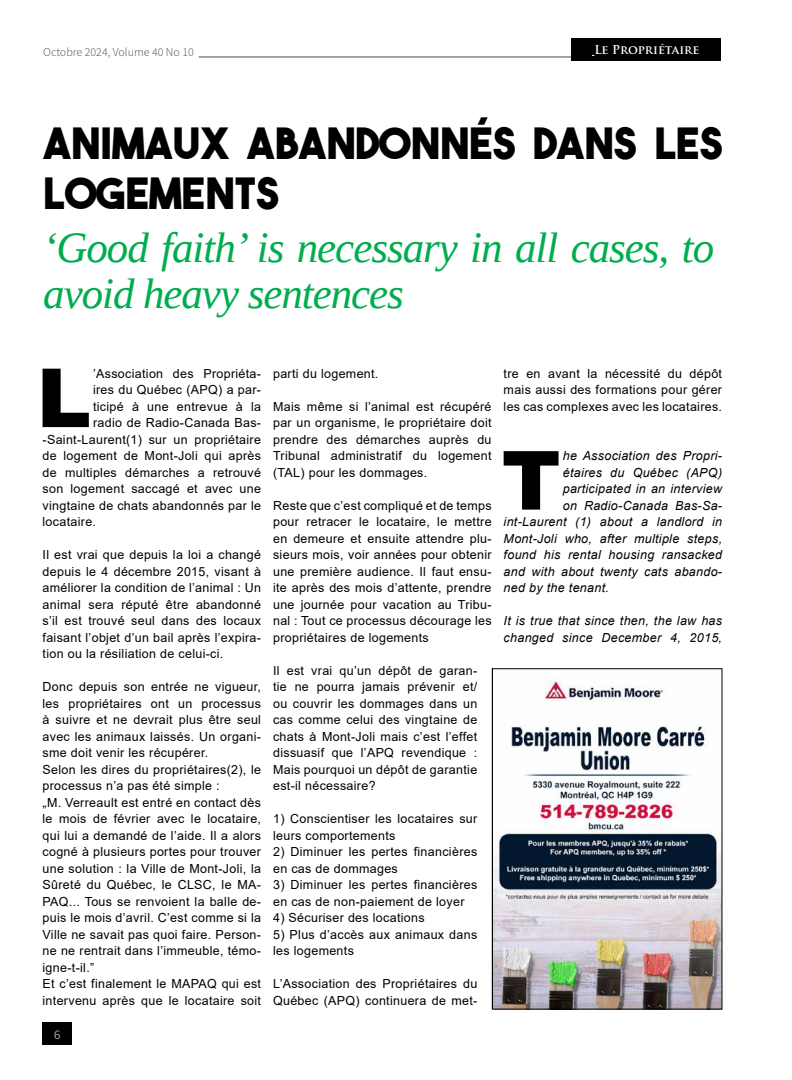
<style>
.page{position:relative;width:792px;height:1080px;background:#fff}
.page>*{position:absolute;margin:0;border:0;box-sizing:border-box;transform-origin:0 0}
.t1{font:900 81.7px "Arial";color:#000}
.t2{font:italic 43px/46px "Liberation Serif";letter-spacing:-.025em;color:#00ad4e}
.t3{font:43px/50px "The Bold Font";color:#000}
.t4{font:300 13px "Source Sans Pro";color:#fff}
.t5{font:12.5px/16.5px "Arial";letter-spacing:.025em;color:#000}
.t6{font:italic 12.5px/16.5px "Arial";letter-spacing:.025em;color:#000}
.t7{font:300 12px "Source Sans Pro";color:#4d4d4f}
.t8{font:700 12px "Trajan Pro";color:#fff}
</style>
<div class="page">
<img style="left:494px;top:679px;width:226px;height:328px">
<div style="left:492px;top:669px;width:230px;height:340px;border:1px solid #000"></div>
<hr style="left:199px;top:57px;width:384px;height:1px;background:#4d4d4f">
<div style="left:42px;top:1023px;width:30px;height:22px;background:#000"></div>
<div style="left:571px;top:39px;width:150px;height:22px;background:#000"></div>
<p class="t7" style="left:43px;top:44px;width:152px">Octobre 2024, Volume 40 No 10</p>
<p class="t8" style="left:594px;top:42px;width:107px">Le Propriétaire</p>
<h2 class="t3" style="left:43px;top:118px;width:681px">ANIMAUX ABANDONNÉS DANS LES<br>LOGEMENTS</h2>
<h2 class="t2" style="left:43px;top:225px;width:672px">‘Good faith’ is necessary in all cases, to avoid heavy sentences</h2>
<h1 class="t1" style="left:37px;top:339px;width:56px">L</h1>
<p class="t5" style="left:93px;top:365px;width:169px">’Association des Propriéta-</p>
<p class="t5" style="left:93px;top:381px;width:169px">ires du Québec (APQ) a par-</p>
<p class="t5" style="left:93px;top:398px;width:169px">ticipé à une entrevue à la</p>
<p class="t5" style="left:93px;top:414px;width:169px">radio de Radio-Canada Bas-</p>
<p class="t5" style="left:43px;top:431px;width:220px">-Saint-Laurent(1) sur un propriétaire</p>
<p class="t5" style="left:43px;top:447px;width:220px">de logement de Mont-Joli qui après</p>
<p class="t5" style="left:43px;top:464px;width:220px">de multiples démarches a retrouvé</p>
<p class="t5" style="left:43px;top:480px;width:220px">son logement saccagé et avec une</p>
<p class="t5" style="left:43px;top:497px;width:220px">vingtaine de chats abandonnés par le</p>
<p class="t5" style="left:43px;top:513px;width:55px">locataire.</p>
<p class="t5" style="left:43px;top:546px;width:220px;text-align:justify">Il est vrai que depuis la loi a changé depuis le 4 décembre 2015, visant à améliorer la condition de l’animal : Un animal sera réputé être abandonné s’il est trouvé seul dans des locaux faisant l’objet d’un bail après l’expira&shy;tion ou la résiliation de celui-ci.</p>
<p class="t5" style="left:43px;top:678px;width:220px">Donc depuis son entrée ne vigueur, les propriétaires ont un processus à suivre et ne devrait plus être seul avec les animaux laissés. Un organi&shy;sme doit venir les récupérer.<br>Selon les dires du propriétaires(2), le processus n’a pas été simple :<br>„M. Verreault est entré en contact dès le mois de février avec le locataire, qui lui a demandé de l’aide. Il a alors cogné à plusieurs portes pour trouver une solution : la Ville de Mont-Joli, la Sûreté du Québec, le CLSC, le MA-PAQ... Tous se renvoient la balle de&shy;puis le mois d’avril. C’est comme si la Ville ne savait pas quoi faire. Person&shy;ne ne rentrait dans l’immeuble, témo&shy;igne-t-il.”<br>Et c’est finalement le MAPAQ qui est intervenu après que le locataire soit</p>
<p class="t4" style="left:54px;top:1027px;width:8px">6</p>
<p class="t5" style="left:273px;top:365px;width:107px">parti du logement.</p>
<p class="t5" style="left:273px;top:398px;width:220px;text-align:justify">Mais même si l’animal est récupéré par un organisme, le propriétaire doit prendre des démarches auprès du Tribunal administratif du logement (TAL) pour les dommages.</p>
<p class="t5" style="left:273px;top:497px;width:220px;text-align:justify">Reste que c’est compliqué et de temps pour retracer le locataire, le mettre en demeure et ensuite attendre plu&shy;sieurs mois, voir années pour obtenir une première audience. Il faut ensu&shy;ite après des mois d’attente, prendre une journée pour vacation au Tribu&shy;nal : Tout ce processus décourage les propriétaires de logements</p>
<p class="t5" style="left:273px;top:662px;width:206px;text-align:justify">Il est vrai qu’un dépôt de garan&shy;tie ne pourra jamais prévenir et/ ou couvrir les dommages dans un cas comme celui des vingtaine de chats à Mont-Joli mais c’est l’effet dissuasif que l’APQ revendique :<br>Mais pourquoi un dépôt de garantie est-il nécessaire?</p>
<p class="t5" style="left:273px;top:810px;width:206px">1) Conscientiser les locataires sur leurs comportements</p>
<p class="t5" style="left:273px;top:843px;width:206px">2) Diminuer les pertes financières en cas de dommages</p>
<p class="t5" style="left:273px;top:876px;width:206px">3) Diminuer les pertes financières en cas de non-paiement de loyer</p>
<p class="t5" style="left:273px;top:909px;width:153px">4) Sécuriser des locations</p>
<p class="t5" style="left:273px;top:926px;width:206px">5) Plus d’accès aux animaux dans les logements</p>
<p class="t5" style="left:273px;top:975px;width:206px">L’Association des Propriétaires du<br>Québec (APQ) continuera de met-</p>
<p class="t5" style="left:504px;top:365px;width:220px;text-align:justify">tre en avant la nécessité du dépôt mais aussi des formations pour gérer les cas complexes avec les locataires.</p>
<h1 class="t1" style="left:502px;top:421px;width:60px">T</h1>
<p class="t6" style="left:563px;top:448px;width:161px">he Association des Propri-</p>
<p class="t6" style="left:563px;top:464px;width:161px">étaires du Québec (APQ)</p>
<p class="t6" style="left:563px;top:481px;width:161px">participated in an interview</p>
<p class="t6" style="left:563px;top:497px;width:161px">on Radio-Canada Bas-Sa-</p>
<p class="t6" style="left:504px;top:514px;width:220px">int-Laurent (1) about a landlord in</p>
<p class="t6" style="left:504px;top:530px;width:220px">Mont-Joli who, after multiple steps,</p>
<p class="t6" style="left:504px;top:547px;width:220px">found his rental housing ransacked</p>
<p class="t6" style="left:504px;top:563px;width:220px">and with about twenty cats abando-</p>
<p class="t6" style="left:504px;top:580px;width:107px">ned by the tenant.</p>
<p class="t6" style="left:504px;top:613px;width:220px">It is true that since then, the law has changed since December 4, 2015,</p>
</div>
